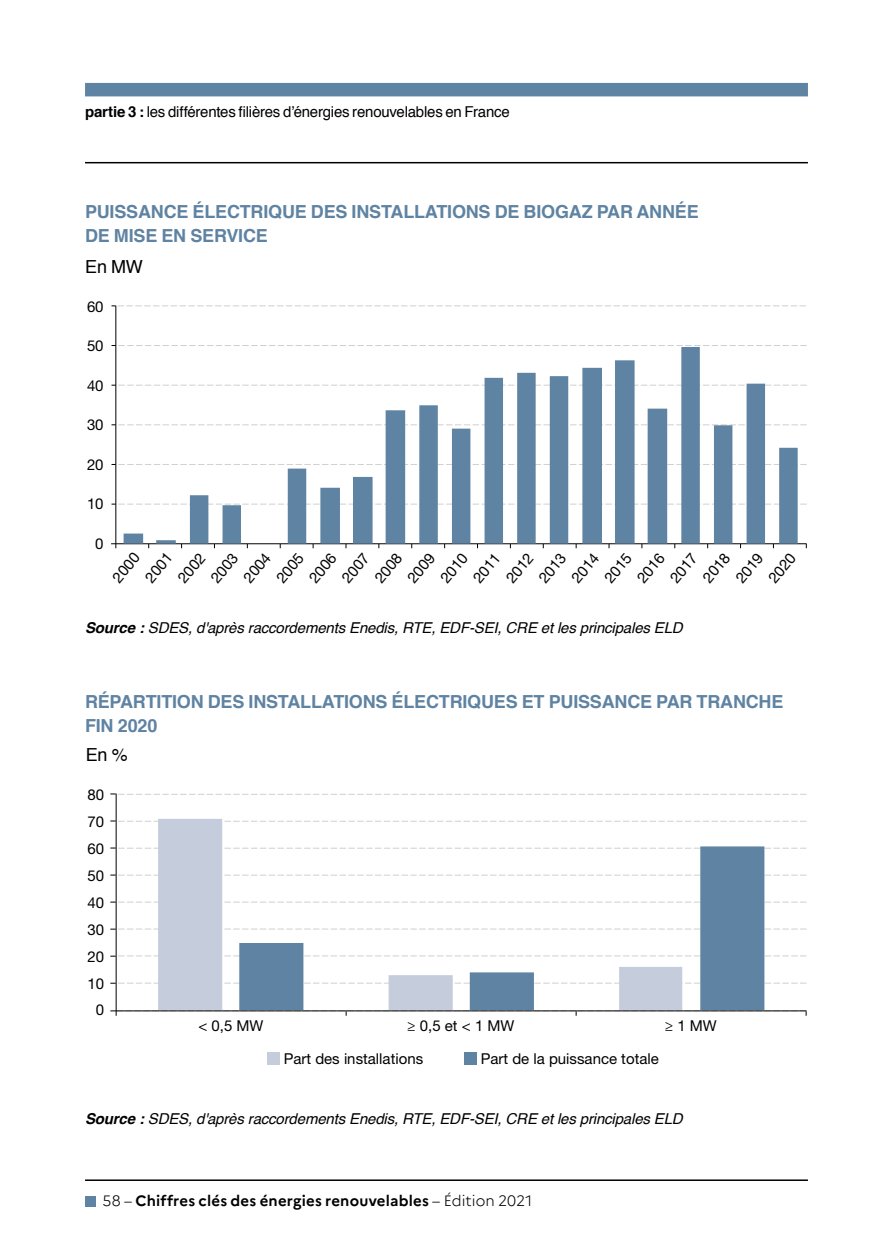
<style>
.page{position:relative;width:893px;height:1259px;background:#fff}
.page>*{position:absolute;margin:0;border:0;box-sizing:border-box;transform-origin:0 0}
.t1{font:700 18px/24px "Helvetica";letter-spacing:-.01em;color:#5f83a2}
.t2{font:18px "Helvetica";color:#000}
.t3{font:15px/27px "Helvetica Neue LT Std";color:#000;text-align:center}
.source-graph{font:italic 15px "Helvetica";letter-spacing:-.01em;color:#000}
.t4{font:15px "Helvetica";letter-spacing:-.015em;color:#000}
.t5{font:700 15px "Marianne";letter-spacing:.015em;color:#000}
.s1{font-weight:700}
.s2{font-weight:300}
</style>
<div class="page">
<hr style="left:85px;top:1179px;width:723px;height:2px;background:#000">
<div style="left:85px;top:1195px;width:11px;height:11px;background:#5f83a2"></div>
<div style="left:85px;top:83px;width:723px;height:13px;background:#5f83a2"></div>
<hr style="left:85px;top:162px;width:723px;height:1px;background:#000">
<hr style="left:115px;top:306px;width:1px;height:242px;background:#000">
<svg style="left:112px;top:464px;width:695px;height:1px"></svg>
<svg style="left:112px;top:424px;width:695px;height:1px"></svg>
<svg style="left:112px;top:385px;width:695px;height:1px"></svg>
<svg style="left:112px;top:503px;width:695px;height:1px"></svg>
<svg style="left:112px;top:345px;width:695px;height:1px"></svg>
<svg style="left:112px;top:305px;width:694px;height:1px"></svg>
<hr style="left:111px;top:543px;width:696px;height:1px;background:#000">
<svg style="left:124px;top:347px;width:674px;height:196px"></svg>
<hr style="left:116px;top:793px;width:1px;height:222px;background:#000">
<svg style="left:110px;top:982px;width:696px;height:1px"></svg>
<svg style="left:110px;top:955px;width:696px;height:1px"></svg>
<svg style="left:110px;top:928px;width:696px;height:1px"></svg>
<svg style="left:110px;top:901px;width:696px;height:1px"></svg>
<svg style="left:110px;top:874px;width:696px;height:1px"></svg>
<svg style="left:110px;top:847px;width:696px;height:1px"></svg>
<svg style="left:110px;top:820px;width:696px;height:1px"></svg>
<svg style="left:110px;top:793px;width:696px;height:2px"></svg>
<svg style="left:117px;top:1010px;width:690px;height:5px"></svg>
<div style="left:267px;top:1051px;width:13px;height:13px;background:#c5cddc"></div>
<div style="left:464px;top:1051px;width:13px;height:13px;background:#5f83a2"></div>
<svg style="left:158px;top:819px;width:524px;height:191px"></svg>
<svg style="left:239px;top:846px;width:525px;height:164px"></svg>
<hr style="left:110px;top:1010px;width:696px;height:1px;background:#000">
<p class="t4" style="left:85px;top:100px;width:426px"><span class="s1">partie 3 :</span> les différentes filières d’énergies renouvelables en France</p>
<h2 class="t1" style="left:85px;top:200px;width:615px">PUISSANCE ÉLECTRIQUE DES INSTALLATIONS DE BIOGAZ PAR ANNÉE<br>DE MISE EN SERVICE</h2>
<p class="t2" style="left:85px;top:252px;width:59px">En MW</p>
<p class="t3" style="left:87px;top:292px;width:18px">60</p>
<p class="t3" style="left:87px;top:332px;width:18px">50</p>
<p class="t3" style="left:87px;top:371px;width:18px">40</p>
<p class="t3" style="left:87px;top:411px;width:18px">30</p>
<p class="t3" style="left:87px;top:451px;width:18px">20</p>
<p class="t3" style="left:87px;top:490px;width:18px">10</p>
<p class="t3" style="left:95px;top:530px;width:10px">0</p>
<p class="t3" style="left:105px;top:571px;width:35px;rotate:-50deg">2000</p>
<p class="t3" style="left:138px;top:571px;width:35px;rotate:-50deg">2001</p>
<p class="t3" style="left:170px;top:571px;width:35px;rotate:-50deg">2002</p>
<p class="t3" style="left:203px;top:571px;width:35px;rotate:-50deg">2003</p>
<p class="t3" style="left:236px;top:571px;width:35px;rotate:-50deg">2004</p>
<p class="t3" style="left:269px;top:571px;width:35px;rotate:-50deg">2005</p>
<p class="t3" style="left:302px;top:571px;width:35px;rotate:-50deg">2006</p>
<p class="t3" style="left:334px;top:571px;width:35px;rotate:-50deg">2007</p>
<p class="t3" style="left:367px;top:571px;width:35px;rotate:-50deg">2008</p>
<p class="t3" style="left:400px;top:571px;width:35px;rotate:-50deg">2009</p>
<p class="t3" style="left:433px;top:571px;width:35px;rotate:-50deg">2010</p>
<p class="t3" style="left:466px;top:571px;width:35px;rotate:-50deg">2011</p>
<p class="t3" style="left:498px;top:571px;width:35px;rotate:-50deg">2012</p>
<p class="t3" style="left:531px;top:571px;width:35px;rotate:-50deg">2013</p>
<p class="t3" style="left:564px;top:571px;width:35px;rotate:-50deg">2014</p>
<p class="t3" style="left:597px;top:571px;width:35px;rotate:-50deg">2015</p>
<p class="t3" style="left:630px;top:571px;width:35px;rotate:-50deg">2016</p>
<p class="t3" style="left:662px;top:571px;width:35px;rotate:-50deg">2017</p>
<p class="t3" style="left:695px;top:571px;width:35px;rotate:-50deg">2018</p>
<p class="t3" style="left:728px;top:571px;width:35px;rotate:-50deg">2019</p>
<p class="t3" style="left:761px;top:571px;width:35px;rotate:-50deg">2020</p>
<p class="source-graph" style="left:85px;top:616px;width:599px"><span class="s1">Source :</span> SDES, d'après raccordements Enedis, RTE, EDF-SEI, CRE et les principales ELD</p>
<h2 class="t1" style="left:85px;top:690px;width:700px">RÉPARTITION DES INSTALLATIONS ÉLECTRIQUES ET PUISSANCE PAR TRANCHE<br>FIN 2020</h2>
<p class="t2" style="left:86px;top:740px;width:43px">En %</p>
<p class="t3" style="left:88px;top:781px;width:18px">80<br>70<br>60<br>50<br>40<br>30<br>20<br>10<br>0</p>
<p class="t3" style="left:198px;top:1012px;width:67px">&lt; 0,5 MW</p>
<p class="t3" style="left:407px;top:1012px;width:109px">≥ 0,5 et &lt; 1 MW</p>
<p class="t3" style="left:665px;top:1012px;width:54px">≥ 1 MW</p>
<p class="t3" style="left:284px;top:1045px;width:141px">Part des installations</p>
<p class="t3" style="left:481px;top:1045px;width:180px">Part de la puissance totale</p>
<p class="source-graph" style="left:85px;top:1106px;width:599px"><span class="s1">Source :</span> SDES, d'après raccordements Enedis, RTE, EDF-SEI, CRE et les principales ELD</p>
<p class="t5" style="left:103px;top:1189px;width:431px"><span class="s2">58 –</span> Chiffres clés des énergies renouvelables <span class="s2">– Édition 2021</span></p>
</div>
